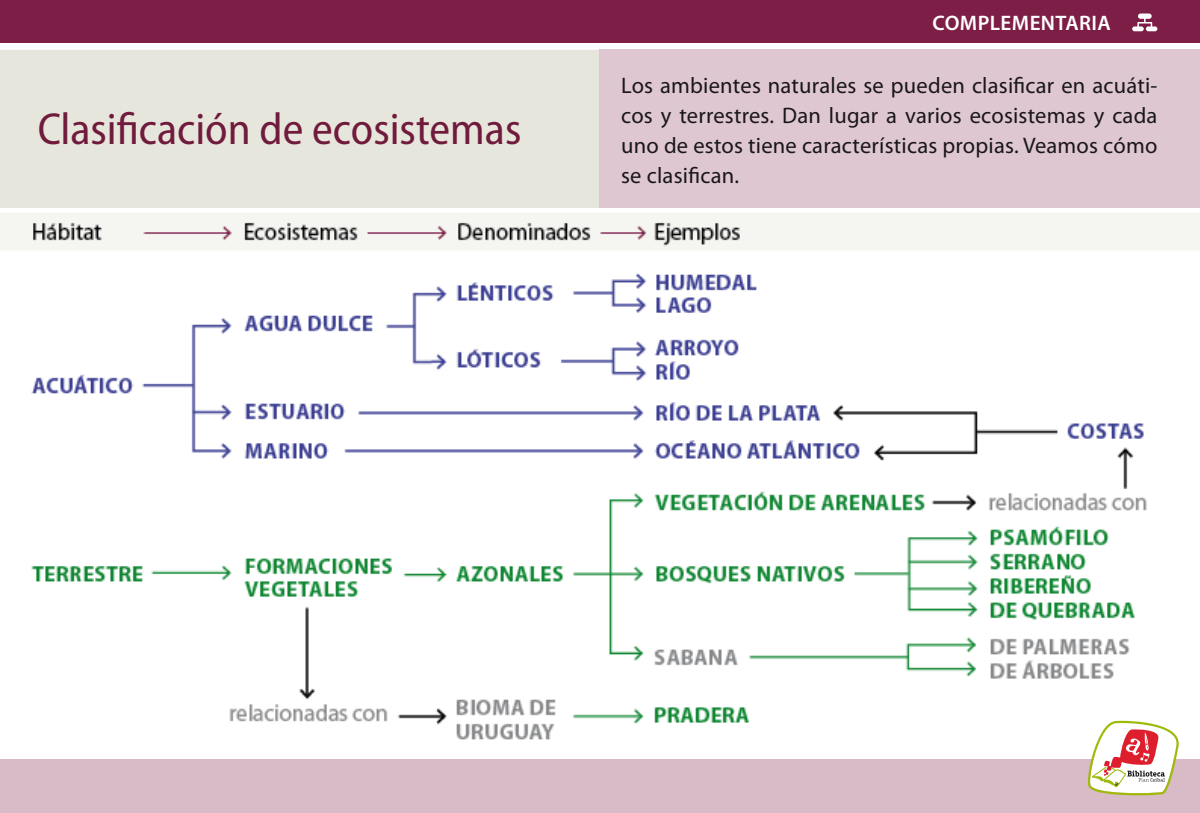
<style>
.page{position:relative;width:1200px;height:813px;background:#fff}
.page>*{position:absolute;margin:0;border:0;box-sizing:border-box;transform-origin:0 0}
.t1{font:semi-condensed 45px "Myriad Pro";color:#7d1e46}
.t2{font:22.5px/30px "Myriad Pro";letter-spacing:.01em;color:#1a171c;text-align:justify}
.t3{font:600 21px "Myriad Pro";letter-spacing:.02em;color:#fff}
</style>
<div class="page">
<div style="left:0;top:50px;width:599px;height:158px;background:#e6e6dc"></div>
<div style="left:0;top:757px;width:1199px;height:55px;background:#d8bbc7"></div>
<div style="left:599px;top:50px;width:600px;height:159px;background:#dfc7d1"></div>
<img style="left:0;top:213px;width:1199px;height:536px">
<svg style="left:1087px;top:720px;width:91px;height:75px"></svg>
<div style="left:0;top:0;width:1199px;height:43px;background:#7d1e46"></div>
<svg style="left:1132px;top:14px;width:25px;height:17px"></svg>
<h1 class="t1" style="left:37px;top:101px;width:486px">Clasificación de ecosistemas</h1>
<p class="t3" style="left:932px;top:9px;width:180px">COMPLEMENTARIA</p>
<p class="t3" style="left:942px;top:9px;width:180px">COMPLEMENTARIA</p>
<p class="t2" style="left:621px;top:70px;width:537px">Los ambientes naturales se pueden clasificar en acuáti&shy;cos y terrestres. Dan lugar a varios ecosistemas y cada uno de estos tiene características propias. Veamos cómo se clasifican.</p>
</div>
